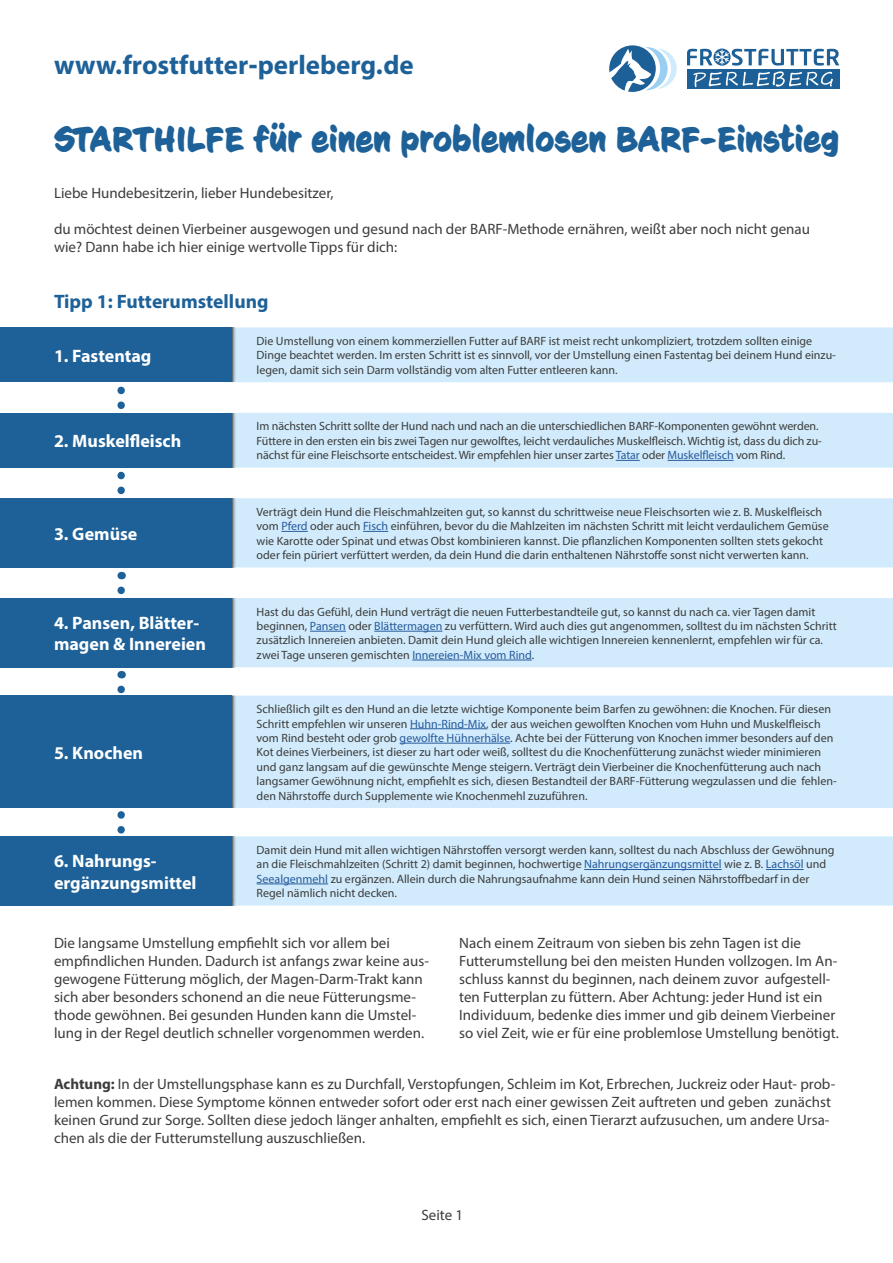
<style>
.page{position:relative;width:893px;height:1263px;background:#fff}
.page>*{position:absolute;margin:0;border:0;box-sizing:border-box;transform-origin:0 0}
.t1{font:700 33.9px "CC Sign Language";color:#1d6198}
.t2{font:700 27px "Myriad Hebrew";color:#1d6198}
.t3{font:700 19.5px "Myriad Pro";color:#1d6198}
.t4{font:700 18px/21.6px "Myriad Pro";color:#fff}
.t5{font:15px/18px "Myriad Pro";color:#3c3c3b}
.t6{font:12px/14.4px "Myriad Pro";color:#3c3c3b}
.s1{color:#275b9b}
.s2{font-weight:700}
</style>
<div class="page">
<svg style="left:117px;top:386px;width:8px;height:23px"></svg>
<svg style="left:117px;top:475px;width:8px;height:20px"></svg>
<svg style="left:117px;top:590px;width:8px;height:5px"></svg>
<svg style="left:117px;top:689px;width:8px;height:7px"></svg>
<svg style="left:117px;top:811px;width:8px;height:23px"></svg>
<div style="left:236px;top:836px;width:657px;height:70px;background:#d1ebfc"></div>
<div style="left:236px;top:327px;width:657px;height:55px;background:#d1ebfc"></div>
<div style="left:236px;top:498px;width:657px;height:69px;background:#d1ebfc"></div>
<div style="left:236px;top:696px;width:657px;height:112px;background:#d1ebfc"></div>
<div style="left:236px;top:598px;width:657px;height:69px;background:#d1ebfc"></div>
<div style="left:687px;top:69px;width:152px;height:20px;background:#1d6097"></div>
<svg style="left:687px;top:49px;width:152px;height:38px"></svg>
<svg style="left:609px;top:45px;width:68px;height:47px"></svg>
<svg style="left:231px;top:327px;width:5px;height:55px"></svg>
<svg style="left:231px;top:498px;width:5px;height:69px"></svg>
<svg style="left:231px;top:598px;width:5px;height:69px"></svg>
<svg style="left:231px;top:696px;width:5px;height:112px"></svg>
<svg style="left:231px;top:836px;width:5px;height:70px"></svg>
<div style="left:0;top:327px;width:231px;height:55px;background:#1d6198"></div>
<div style="left:0;top:413px;width:231px;height:55px;background:#1d6198"></div>
<div style="left:0;top:598px;width:231px;height:69px;background:#1d6198"></div>
<div style="left:0;top:836px;width:231px;height:70px;background:#1d6198"></div>
<div style="left:0;top:498px;width:231px;height:69px;background:#1d6198"></div>
<div style="left:0;top:696px;width:231px;height:112px;background:#1d6198"></div>
<div style="left:231px;top:413px;width:662px;height:55px;background:#d1ebfc"></div>
<hr style="left:667px;top:460px;width:67px;height:1px;background:#275b9b">
<svg style="left:281px;top:531px;width:27px;height:1px"></svg>
<svg style="left:363px;top:531px;width:25px;height:1px"></svg>
<hr style="left:410px;top:728px;width:76px;height:1px;background:#275b9b">
<hr style="left:400px;top:743px;width:110px;height:1px;background:#275b9b">
<hr style="left:310px;top:631px;width:36px;height:1px;background:#275b9b">
<hr style="left:374px;top:631px;width:68px;height:1px;background:#275b9b">
<hr style="left:412px;top:660px;width:120px;height:1px;background:#275b9b">
<hr style="left:584px;top:869px;width:138px;height:1px;background:#275b9b">
<hr style="left:766px;top:869px;width:37px;height:1px;background:#275b9b">
<hr style="left:257px;top:884px;width:71px;height:1px;background:#275b9b">
<h2 class="t2" style="left:54px;top:50px;width:361px">www.frostfutter-perleberg.de</h2>
<h1 class="t1" style="left:54px;top:120px;width:786px">STARTHILFE für einen problemlosen BARF-Einstieg</h1>
<p class="t5" style="left:54px;top:184px;width:281px">Liebe Hundebesitzerin, lieber Hundebesitzer,</p>
<p class="t5" style="left:54px;top:220px;width:757px">du möchtest deinen Vierbeiner ausgewogen und gesund nach der BARF-Methode ernähren, weißt aber noch nicht genau wie? Dann habe ich hier einige wertvolle Tipps für dich:</p>
<h3 class="t3" style="left:54px;top:289px;width:216px">Tipp 1: Futterumstellung</h3>
<h3 class="t4" style="left:54px;top:344px;width:99px">1. Fastentag</h3>
<h3 class="t4" style="left:54px;top:429px;width:129px">2. Muskelfleisch</h3>
<h3 class="t4" style="left:54px;top:522px;width:85px">3. Gemüse</h3>
<h3 class="t4" style="left:54px;top:611px;width:154px">4. Pansen, Blätter&shy;magen &amp; Innereien</h3>
<h3 class="t4" style="left:54px;top:741px;width:91px">5. Knochen</h3>
<p class="t6" style="left:257px;top:333px;width:581px">Die Umstellung von einem kommerziellen Futter auf BARF ist meist recht unkompliziert, trotzdem sollten einige<br>Dinge beachtet werden. Im ersten Schritt ist es sinnvoll, vor der Umstellung einen Fastentag bei deinem Hund einzu&shy;legen, damit sich sein Darm vollständig vom alten Futter entleeren kann.</p>
<p class="t6" style="left:257px;top:419px;width:567px">Im nächsten Schritt sollte der Hund nach und nach an die unterschiedlichen BARF-Komponenten gewöhnt werden.<br>Füttere in den ersten ein bis zwei Tagen nur gewolftes, leicht verdauliches Muskelfleisch. Wichtig ist, dass du dich zu&shy;nächst für eine Fleischsorte entscheidest. Wir empfehlen hier unser zartes <span class="s1">Tatar</span> oder <span class="s1">Muskelfleisch</span> vom Rind.</p>
<p class="t6" style="left:257px;top:504px;width:574px">Verträgt dein Hund die Fleischmahlzeiten gut, so kannst du schrittweise neue Fleischsorten wie z. B. Muskelfleisch vom <span class="s1">Pferd</span> oder auch <span class="s1">Fisch</span> einführen, bevor du die Mahlzeiten im nächsten Schritt mit leicht verdaulichem Gemüse wie Karotte oder Spinat und etwas Obst kombinieren kannst. Die pflanzlichen Komponenten sollten stets gekocht oder fein püriert verfüttert werden, da dein Hund die darin enthaltenen Nährstoffe sonst nicht verwerten kann.</p>
<p class="t6" style="left:257px;top:604px;width:582px">Hast du das Gefühl, dein Hund verträgt die neuen Futterbestandteile gut, so kannst du nach ca. vier Tagen damit beginnen, <span class="s1">Pansen</span> oder <span class="s1">Blättermagen</span> zu verfüttern. Wird auch dies gut angenommen, solltest du im nächsten Schritt zusätzlich Innereien anbieten. Damit dein Hund gleich alle wichtigen Innereien kennenlernt, empfehlen wir für ca. zwei Tage unseren gemischten <span class="s1">Innereien-Mix vom Rind</span>.</p>
<p class="t6" style="left:257px;top:702px;width:582px">Schließlich gilt es den Hund an die letzte wichtige Komponente beim Barfen zu gewöhnen: die Knochen. Für diesen Schritt empfehlen wir unseren <span class="s1">Huhn-Rind-Mix</span>, der aus weichen gewolften Knochen vom Huhn und Muskelfleisch vom Rind besteht oder grob <span class="s1">gewolfte Hühnerhälse</span>. Achte bei der Fütterung von Knochen immer besonders auf den Kot deines Vierbeiners, ist dieser zu hart oder weiß, solltest du die Knochenfütterung zunächst wieder minimieren und ganz langsam auf die gewünschte Menge steigern. Verträgt dein Vierbeiner die Knochenfütterung auch nach langsamer Gewöhnung nicht, empfiehlt es sich, diesen Bestandteil der BARF-Fütterung wegzulassen und die fehlen&shy;den Nährstoffe durch Supplemente wie Knochenmehl zuzuführen.</p>
<p class="t6" style="left:257px;top:842px;width:579px">Damit dein Hund mit allen wichtigen Nährstoffen versorgt werden kann, solltest du nach Abschluss der Gewöhnung an die Fleischmahlzeiten (Schritt 2) damit beginnen, hochwertige <span class="s1">Nahrungsergänzungsmittel</span> wie z. B. <span class="s1">Lachsöl</span> und <span class="s1">Seealgenmehl</span> zu ergänzen. Allein durch die Nahrungsaufnahme kann dein Hund seinen Nährstoffbedarf in der Regel nämlich nicht decken.</p>
<p class="t5" style="left:54px;top:934px;width:376px">Die langsame Umstellung empfiehlt sich vor allem bei empfindlichen Hunden. Dadurch ist anfangs zwar keine aus&shy;gewogene Fütterung möglich, der Magen-Darm-Trakt kann sich aber besonders schonend an die neue Fütterungsme&shy;thode gewöhnen. Bei gesunden Hunden kann die Umstel&shy;lung in der Regel deutlich schneller vorgenommen werden.</p>
<p class="t5" style="left:54px;top:1075px;width:783px"><span class="s2">Achtung:</span> In der Umstellungsphase kann es zu Durchfall, Verstopfungen, Schleim im Kot, Erbrechen, Juckreiz oder Haut- prob&shy;lemen kommen. Diese Symptome können entweder sofort oder erst nach einer gewissen Zeit auftreten und geben zunächst keinen Grund zur Sorge. Sollten diese jedoch länger anhalten, empfiehlt es sich, einen Tierarzt aufzusuchen, um andere Ursa&shy;chen als die der Futterumstellung auszuschließen.</p>
<h3 class="t4" style="left:54px;top:849px;width:144px">6. Nahrungs&shy;ergänzungsmittel</h3>
<p class="t5" style="left:459px;top:934px;width:381px">Nach einem Zeitraum von sieben bis zehn Tagen ist die Futterumstellung bei den meisten Hunden vollzogen. Im An&shy;schluss kannst du beginnen, nach deinem zuvor aufgestell&shy;ten Futterplan zu füttern. Aber Achtung: jeder Hund ist ein Individuum, bedenke dies immer und gib deinem Vierbeiner so viel Zeit, wie er für eine problemlose Umstellung benötigt.</p>
<p class="t5" style="left:421px;top:1206px;width:43px">Seite 1</p>
</div>
